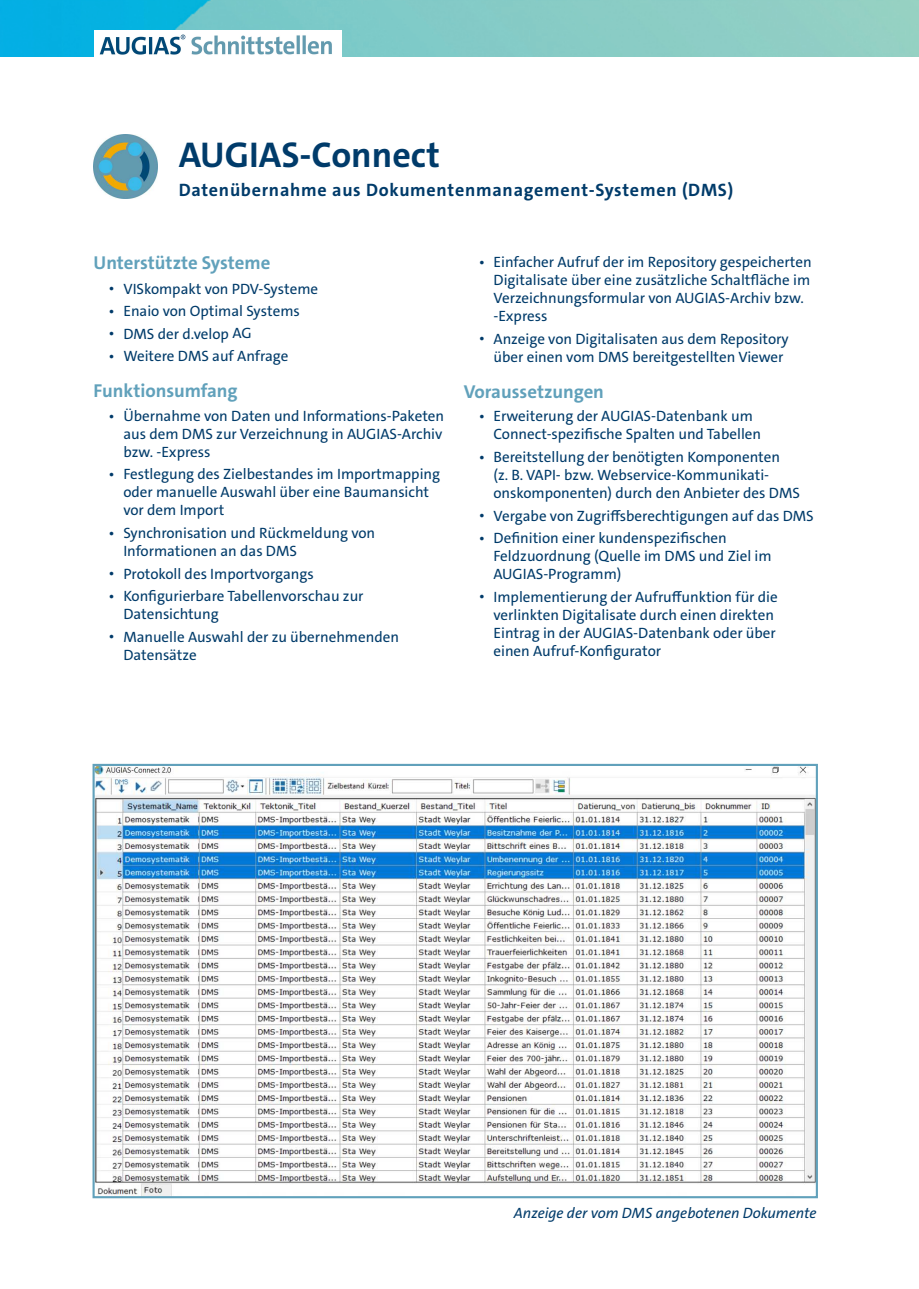
<style>
.page{position:relative;width:919px;height:1289px;background:#fff}
.page>*{position:absolute;margin:0;border:0;box-sizing:border-box;transform-origin:0 0}
.t1{font:700 36px "The Sans C4 s";color:#003b6a}
.t2{font:700 18.75px "The Sans C4 s";color:#61a1bb}
.t3{font:700 18px "The Sans C4 s";letter-spacing:.04em;color:#003b6a}
.t4{font:15px/18px "The Sans C4 s";color:#003b6a}
.t5{font:italic 15px "The Sans C4 s";letter-spacing:-.005em;color:#003b6a}
</style>
<div class="page">
<img style="left:0;top:0;width:918px;height:57px">
<img style="left:94px;top:134px;width:63px;height:64px">
<img style="left:95px;top:766px;width:719px;height:429px">
<div style="left:92px;top:763px;width:725px;height:435px;border:2px solid #61a1bb"></div>
<div style="left:94px;top:30px;width:247px;height:28px;background:#fff"></div>
<img style="left:100px;top:34px;width:232px;height:21px">
<h1 class="t1" style="left:179px;top:132px;width:262px">AUGIAS-Connect</h1>
<p class="t3" style="left:179px;top:178px;width:556px">Datenübernahme aus Dokumentenmanagement-Systemen (DMS)</p>
<p class="t2" style="left:94px;top:251px;width:178px">Unterstützte Systeme</p>
<p class="t4" style="left:109px;top:280px;width:211px">• VISkompakt von PDV-Systeme</p>
<p class="t4" style="left:109px;top:302px;width:193px">• Enaio von Optimal Systems</p>
<p class="t4" style="left:109px;top:325px;width:144px">• DMS der d.velop AG</p>
<p class="t4" style="left:109px;top:347px;width:181px">• Weitere DMS auf Anfrage</p>
<p class="t2" style="left:94px;top:378px;width:146px">Funktionsumfang</p>
<p class="t4" style="left:123px;top:407px;width:322px;text-align:justify;text-indent:-15px">• Übernahme von Daten und Informations-Paketen aus dem DMS zur Verzeichnung in AUGIAS-Archiv bzw. -Express</p>
<p class="t4" style="left:123px;top:465px;width:318px;text-indent:-15px">• Festlegung des Zielbestandes im Importmapping oder manuelle Auswahl über eine Baumansicht vor dem Import</p>
<p class="t4" style="left:123px;top:524px;width:253px;text-indent:-15px">• Synchronisation und Rückmeldung von<br>Informationen an das DMS</p>
<p class="t4" style="left:109px;top:565px;width:207px">• Protokoll des Importvorgangs</p>
<p class="t4" style="left:123px;top:587px;width:242px;text-indent:-15px">• Konfigurierbare Tabellenvorschau zur<br>Datensichtung</p>
<p class="t4" style="left:123px;top:628px;width:277px;text-indent:-15px">• Manuelle Auswahl der zu übernehmenden<br>Datensätze</p>
<p class="t4" style="left:493px;top:253px;width:320px;text-indent:-15px">• Einfacher Aufruf der im Repository gespeicherten Digitalisate über eine zusätzliche Schaltfläche im Verzeichnungsformular von AUGIAS-Archiv bzw. -Express</p>
<p class="t4" style="left:493px;top:330px;width:297px;text-indent:-15px">• Anzeige von Digitalisaten aus dem Repository über einen vom DMS bereitgestellten Viewer</p>
<p class="t2" style="left:463px;top:379px;width:142px">Voraussetzungen</p>
<p class="t4" style="left:493px;top:407px;width:269px;text-indent:-15px">• Erweiterung der AUGIAS-Datenbank um<br>Connect-spezifische Spalten und Tabellen</p>
<p class="t4" style="left:493px;top:448px;width:308px;text-indent:-15px">• Bereitstellung der benötigten Komponenten<br>(z. B. VAPI- bzw. Webservice-Kommunikati&shy;onskomponenten) durch den Anbieter des DMS</p>
<p class="t4" style="left:478px;top:507px;width:336px">• Vergabe von Zugriffsberechtigungen auf das DMS</p>
<p class="t4" style="left:493px;top:529px;width:279px;text-indent:-15px">• Definition einer kundenspezifischen<br>Feldzuordnung (Quelle im DMS und Ziel im<br>AUGIAS-Programm)</p>
<p class="t4" style="left:493px;top:588px;width:286px;text-indent:-15px">• Implementierung der Aufruffunktion für die verlinkten Digitalisate durch einen direkten Eintrag in der AUGIAS-Datenbank oder über einen Aufruf-Konfigurator</p>
<p class="t5" style="left:514px;top:1203px;width:304px">Anzeige der vom DMS angebotenen Dokumente</p>
</div>
